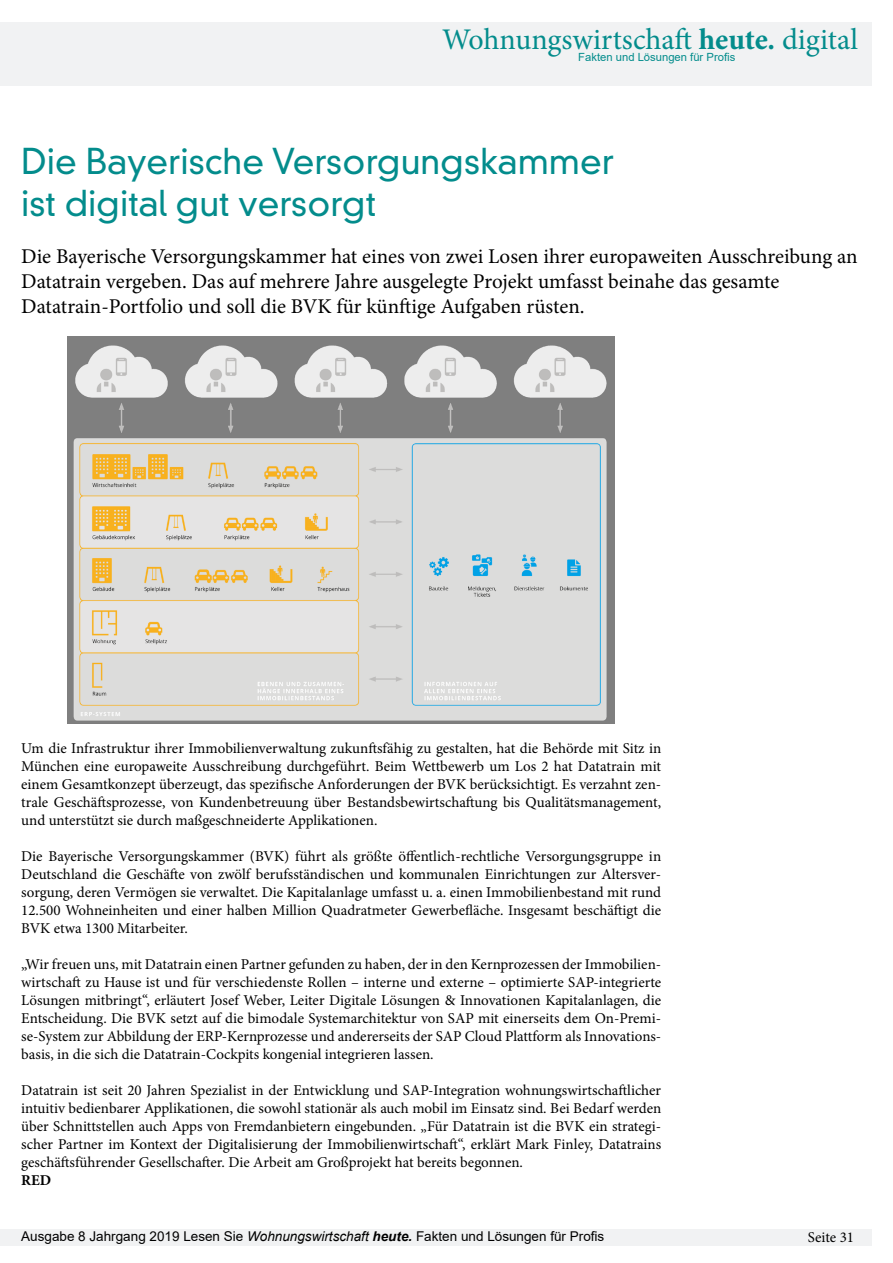
<style>
.page{position:relative;width:893px;height:1263px;background:#fff}
.page>*{position:absolute;margin:0;border:0;box-sizing:border-box;transform-origin:0 0}
.t1{font:300 34.5px "DIN Neuzeit Grotesk Std";color:#038c8c}
.t2{font:30px "Minion Pro";color:#038c8c}
.t3{font:21px/25.2px "Minion Pro";color:#000}
.t4{font:15px/18px "Minion Pro";color:#000;text-align:justify}
.t5{font:700 15px "Minion Pro";color:#000}
.t6{font:13.5px "Arial";color:#000}
.t7{font:11.25px "Arial";color:#038c8c}
.s1{font-weight:700}
.s2{font-style:italic}
.s3{font-weight:700;font-style:italic}
</style>
<div class="page">
<div style="left:0;top:22px;width:872px;height:64px;background:#f1f2f3"></div>
<div style="left:0;top:1229px;width:872px;height:17px;background:#f1f2f3"></div>
<img style="left:68px;top:337px;width:547px;height:387px">
<p class="t2" style="left:442px;top:20px;width:417px">Wohnungswirtschaft <span class="s1">heute.</span> digital</p>
<p class="t7" style="left:578px;top:49px;width:158px">Fakten und Lösungen für Profis</p>
<p class="t1" style="left:21px;top:141px;width:594px">Die Bayerische Versorgungskammer</p>
<p class="t1" style="left:21px;top:182px;width:356px">ist digital gut versorgt</p>
<p class="t3" style="left:21px;top:243px;width:838px">Die Bayerische Versorgungskammer hat eines von zwei Losen ihrer europaweiten Ausschreibung an<br>Datatrain vergeben. Das auf mehrere Jahre ausgelegte Projekt umfasst beinahe das gesamte</p>
<p class="t3" style="left:21px;top:294px;width:565px">Datatrain-Portfolio und soll die BVK für künftige Aufgaben rüsten.</p>
<p class="t4" style="left:21px;top:739px;width:641px">Um die Infrastruktur ihrer Immobilienverwaltung zukunftsfähig zu gestalten, hat die Behörde mit Sitz in München eine europaweite Ausschreibung durchgeführt. Beim Wettbewerb um Los 2 hat Datatrain mit einem Gesamtkonzept überzeugt, das spezifische Anforderungen der BVK berücksichtigt. Es verzahnt zen&shy;trale Geschäftsprozesse, von Kundenbetreuung über Bestandsbewirtschaftung bis Qualitätsmanagement, und unterstützt sie durch maßgeschneiderte Applikationen.</p>
<p class="t4" style="left:21px;top:847px;width:641px">Die Bayerische Versorgungskammer (BVK) führt als größte öffentlich-rechtliche Versorgungsgruppe in Deutschland die Geschäfte von zwölf berufsständischen und kommunalen Einrichtungen zur Altersver&shy;sorgung, deren Vermögen sie verwaltet. Die Kapitalanlage umfasst u. a. einen Immobilienbestand mit rund 12.500 Wohneinheiten und einer halben Million Quadratmeter Gewerbefläche. Insgesamt beschäftigt die BVK etwa 1300 Mitarbeiter.</p>
<p class="t4" style="left:21px;top:955px;width:641px">„Wir freuen uns, mit Datatrain einen Partner gefunden zu haben, der in den Kernprozessen der Immobilien&shy;wirtschaft zu Hause ist und für verschiedenste Rollen – interne und externe – optimierte SAP-integrierte Lösungen mitbringt“, erläutert Josef Weber, Leiter Digitale Lösungen &amp; Innovationen Kapitalanlagen, die Entscheidung. Die BVK setzt auf die bimodale Systemarchitektur von SAP mit einerseits dem On-Premi&shy;se-System zur Abbildung der ERP-Kernprozesse und andererseits der SAP Cloud Plattform als Innovations&shy;basis, in die sich die Datatrain-Cockpits kongenial integrieren lassen.</p>
<p class="t4" style="left:21px;top:1081px;width:641px">Datatrain ist seit 20 Jahren Spezialist in der Entwicklung und SAP-Integration wohnungswirtschaftlicher intuitiv bedienbarer Applikationen, die sowohl stationär als auch mobil im Einsatz sind. Bei Bedarf werden über Schnittstellen auch Apps von Fremdanbietern eingebunden. „Für Datatrain ist die BVK ein strategi&shy;scher Partner im Kontext der Digitalisierung der Immobilienwirtschaft“, erklärt Mark Finley, Datatrains geschäftsführender Gesellschafter. Die Arbeit am Großprojekt hat bereits begonnen.</p>
<p class="t5" style="left:21px;top:1170px;width:32px">RED</p>
<p class="t6" style="left:21px;top:1226px;width:585px">Ausgabe 8 Jahrgang 2019 Lesen Sie <span class="s2">Wohnungswirtschaft</span> <span class="s3">heute.</span> Fakten und Lösungen für Profis</p>
<p class="t4" style="left:808px;top:1229px;width:48px">Seite 31</p>
</div>
